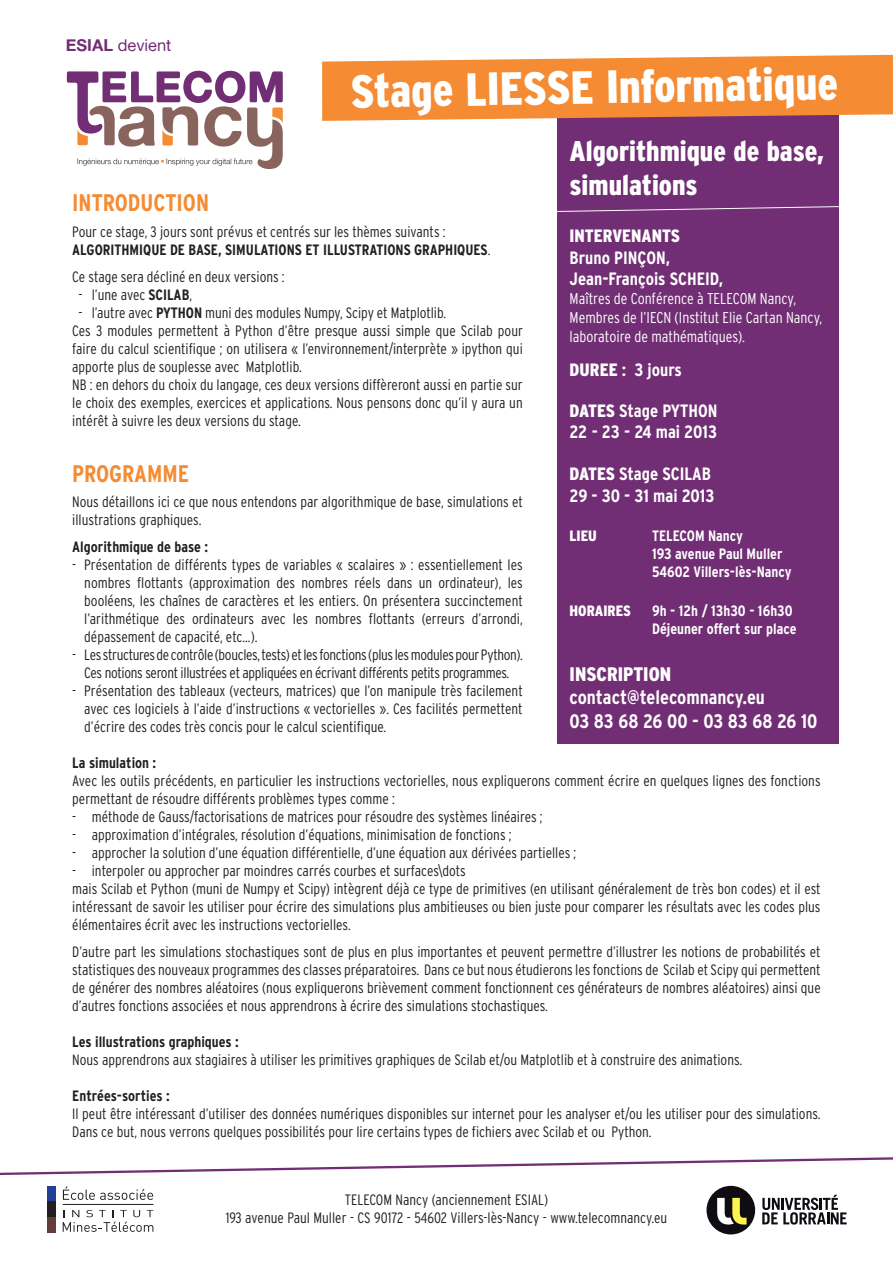
<style>
.page{position:relative;width:893px;height:1263px;background:#fff}
.page>*{position:absolute;margin:0;border:0;box-sizing:border-box;transform-origin:0 0}
.t1{font:900 condensed 46.5px "Interstate";color:#fff}
.t2{font:900 condensed 28.5px/34.2px "Interstate";color:#fff}
.t3{font:700 condensed 24px "Interstate";color:#f58b32}
.t4{font:700 condensed 19.65px/23.5px "Interstate";color:#fff}
.t5{font:900 condensed 19.65px "Interstate";color:#fff}
.t6{font:700 condensed 17.85px/21.5px "Interstate";color:#fff}
.t7{font:900 condensed 17.85px "Interstate";color:#fff}
.t8{font:16.5px "Alte Haas Grotesk";color:#712e74}
.t9{font:300 condensed 15.6px/18.8px "Interstate";color:#fff}
.t10{font:300 condensed 15px/18px "Interstate";color:#231f20}
.t11{font:300 condensed 15px/18px "Interstate";letter-spacing:-.02em;color:#231f20;text-align:center}
.t12{font:700 condensed 15px/18px "Interstate";color:#fff}
.t13{font:700 condensed 15px "Interstate";color:#231f20}
.t14{font:900 condensed 15px "Interstate";color:#fff}
.s1{font-family:"Alte Haas Grotesk Bold"}
.s2{font-weight:900}
.s3{font-weight:700}
</style>
<div class="page">
<div style="left:557px;top:106px;width:282px;height:638px;background:#712e74"></div>
<svg style="left:322px;top:55px;width:571px;height:66px;background:#f18f41"></svg>
<svg style="left:67px;top:71px;width:216px;height:98px"></svg>
<svg style="left:63px;top:1186px;width:90px;height:14px"></svg>
<div style="left:47px;top:1186px;width:8px;height:16px;background:#223f99"></div>
<div style="left:47px;top:1202px;width:8px;height:15px;background:#231f20"></div>
<div style="left:47px;top:1217px;width:8px;height:15px;background:#633d37"></div>
<svg style="left:63px;top:1210px;width:90px;height:22px"></svg>
<hr style="left:63px;top:1204px;width:90px;height:1px;background:#231f20">
<svg style="left:762px;top:1195px;width:85px;height:29px"></svg>
<div style="left:706px;top:1186px;width:49px;height:48px;background:#0f0c12;border-radius:50%"></div>
<svg style="left:717px;top:1198px;width:30px;height:26px"></svg>
<svg style="left:557px;top:206px;width:282px;height:6px"></svg>
<svg style="left:0;top:1157px;width:893px;height:18px"></svg>
<p class="t8" style="left:66px;top:35px;width:107px"><span class="s1">ESIAL</span> devient</p>
<h1 class="t1" style="left:350px;top:66px;width:489px;rotate:-1deg">Stage LIESSE Informatique</h1>
<h2 class="t2" style="left:570px;top:134px;width:256px">Algorithmique de base, simulations</h2>
<p class="t7" style="left:570px;top:226px;width:112px">INTERVENANTS</p>
<p class="t6" style="left:570px;top:247px;width:155px">Bruno PINÇON,<br>Jean-François SCHEID,</p>
<p class="t9" style="left:570px;top:289px;width:254px">Maîtres de Conférence à TELECOM Nancy,<br>Membres de l’IECN (Institut Elie Cartan Nancy, laboratoire de mathématiques).</p>
<p class="t6" style="left:570px;top:359px;width:114px"><span class="s2">DUREE</span> : 3 jours</p>
<p class="t6" style="left:570px;top:400px;width:149px"><span class="s2">DATES</span> Stage PYTHON<br>22 - 23 - 24 mai 2013</p>
<p class="t6" style="left:570px;top:463px;width:147px"><span class="s2">DATES</span> Stage SCILAB<br>29 - 30 - 31 mai 2013</p>
<p class="t14" style="left:570px;top:527px;width:29px">LIEU</p>
<p class="t12" style="left:652px;top:526px;width:141px">TELECOM Nancy<br>193 avenue Paul Muller<br>54602 Villers-lès-Nancy</p>
<p class="t14" style="left:570px;top:602px;width:63px">HORAIRES</p>
<p class="t12" style="left:652px;top:601px;width:146px">9h - 12h / 13h30 - 16h30<br>Déjeuner offert sur place</p>
<h3 class="t5" style="left:570px;top:663px;width:103px">INSCRIPTION</h3>
<h3 class="t4" style="left:570px;top:685px;width:249px">contact@telecomnancy.eu<br>03 83 68 26 00 - 03 83 68 26 10</h3>
<h3 class="t3" style="left:72px;top:190px;width:138px">INTRODUCTION</h3>
<p class="t10" style="left:72px;top:222px;width:420px">Pour ce stage, 3 jours sont prévus et centrés sur les thèmes suivants :<br><span class="s3">ALGORITHMIQUE DE BASE, SIMULATIONS ET ILLUSTRATIONS GRAPHIQUES</span>.</p>
<p class="t10" style="left:72px;top:267px;width:214px">Ce stage sera décliné en deux versions :</p>
<p class="t10" style="left:79px;top:285px;width:115px">- l’une avec <span class="s3">SCILAB</span>,</p>
<p class="t10" style="left:72px;top:303px;width:452px;text-indent:6px">- l’autre avec <span class="s3">PYTHON</span> muni des modules Numpy, Scipy et Matplotlib.<br>Ces 3 modules permettent à Python d’être presque aussi simple que Scilab pour faire du calcul scientifique ; on utilisera « l’environnement/interprète » ipython qui apporte plus de souplesse avec Matplotlib.<br>NB : en dehors du choix du langage, ces deux versions diffèreront aussi en partie sur le choix des exemples, exercices et applications. Nous pensons donc qu’il y aura un intérêt à suivre les deux versions du stage.</p>
<h3 class="t3" style="left:72px;top:460px;width:118px">PROGRAMME</h3>
<p class="t10" style="left:72px;top:493px;width:452px">Nous détaillons ici ce que nous entendons par algorithmique de base, simulations et illustrations graphiques.</p>
<p class="t13" style="left:72px;top:538px;width:137px">Algorithmique de base :</p>
<p class="t10" style="left:84px;top:556px;width:440px;text-align:justify;text-indent:-12px">- Présentation de différents types de variables « scalaires » : essentiellement les nombres flottants (approximation des nombres réels dans un ordinateur), les booléens, les chaînes de caractères et les entiers. On présentera succinctement l’arithmétique des ordinateurs avec les nombres flottants (erreurs d’arrondi, dépassement de capacité, etc...).</p>
<p class="t11" style="left:72px;top:646px;width:452px">- Les structures de contrôle (boucles, tests) et les fonctions (plus les modules pour Python).<br>Ces notions seront illustrées et appliquées en écrivant différents petits programmes.</p>
<p class="t10" style="left:84px;top:682px;width:440px;text-align:justify;text-indent:-12px">- Présentation des tableaux (vecteurs, matrices) que l’on manipule très facilement avec ces logiciels à l’aide d’instructions « vectorielles ». Ces facilités permettent d’écrire des codes très concis pour le calcul scientifique.</p>
<p class="t13" style="left:72px;top:754px;width:86px">La simulation :</p>
<p class="t10" style="left:72px;top:772px;width:750px">Avec les outils précédents, en particulier les instructions vectorielles, nous expliquerons comment écrire en quelques lignes des fonctions permettant de résoudre différents problèmes types comme :</p>
<p class="t10" style="left:72px;top:808px;width:472px">- méthode de Gauss/factorisations de matrices pour résoudre des systèmes linéaires ;</p>
<p class="t10" style="left:72px;top:826px;width:441px">- approximation d’intégrales, résolution d’équations, minimisation de fonctions ;</p>
<p class="t10" style="left:72px;top:844px;width:506px">- approcher la solution d’une équation différentielle, d’une équation aux dérivées partielles ;</p>
<p class="t10" style="left:72px;top:862px;width:750px">- interpoler ou approcher par moindres carrés courbes et surfaces\dots<br>mais Scilab et Python (muni de Numpy et Scipy) intègrent déjà ce type de primitives (en utilisant généralement de très bon codes) et il est intéressant de savoir les utiliser pour écrire des simulations plus ambitieuses ou bien juste pour comparer les résultats avec les codes plus élémentaires écrit avec les instructions vectorielles.</p>
<p class="t10" style="left:72px;top:943px;width:750px;text-align:justify">D’autre part les simulations stochastiques sont de plus en plus importantes et peuvent permettre d’illustrer les notions de probabilités et statistiques des nouveaux programmes des classes préparatoires. Dans ce but nous étudierons les fonctions de Scilab et Scipy qui permettent de générer des nombres aléatoires (nous expliquerons brièvement comment fonctionnent ces générateurs de nombres aléatoires) ainsi que d’autres fonctions associées et nous apprendrons à écrire des simulations stochastiques.</p>
<p class="t13" style="left:72px;top:1033px;width:168px">Les illustrations graphiques :</p>
<p class="t10" style="left:72px;top:1051px;width:671px">Nous apprendrons aux stagiaires à utiliser les primitives graphiques de Scilab et/ou Matplotlib et à construire des animations.</p>
<p class="t13" style="left:72px;top:1087px;width:99px">Entrées-sorties :</p>
<p class="t10" style="left:72px;top:1105px;width:750px">Il peut être intéressant d’utiliser des données numériques disponibles sur internet pour les analyser et/ou les utiliser pour des simulations.<br>Dans ce but, nous verrons quelques possibilités pour lire certains types de fichiers avec Scilab et ou Python.</p>
<p class="t10" style="left:226px;top:1191px;width:443px;text-align:center">TELECOM Nancy (anciennement ESIAL)<br>193 avenue Paul Muller - CS 90172 - 54602 Villers-lès-Nancy - www.telecomnancy.eu</p>
</div>
